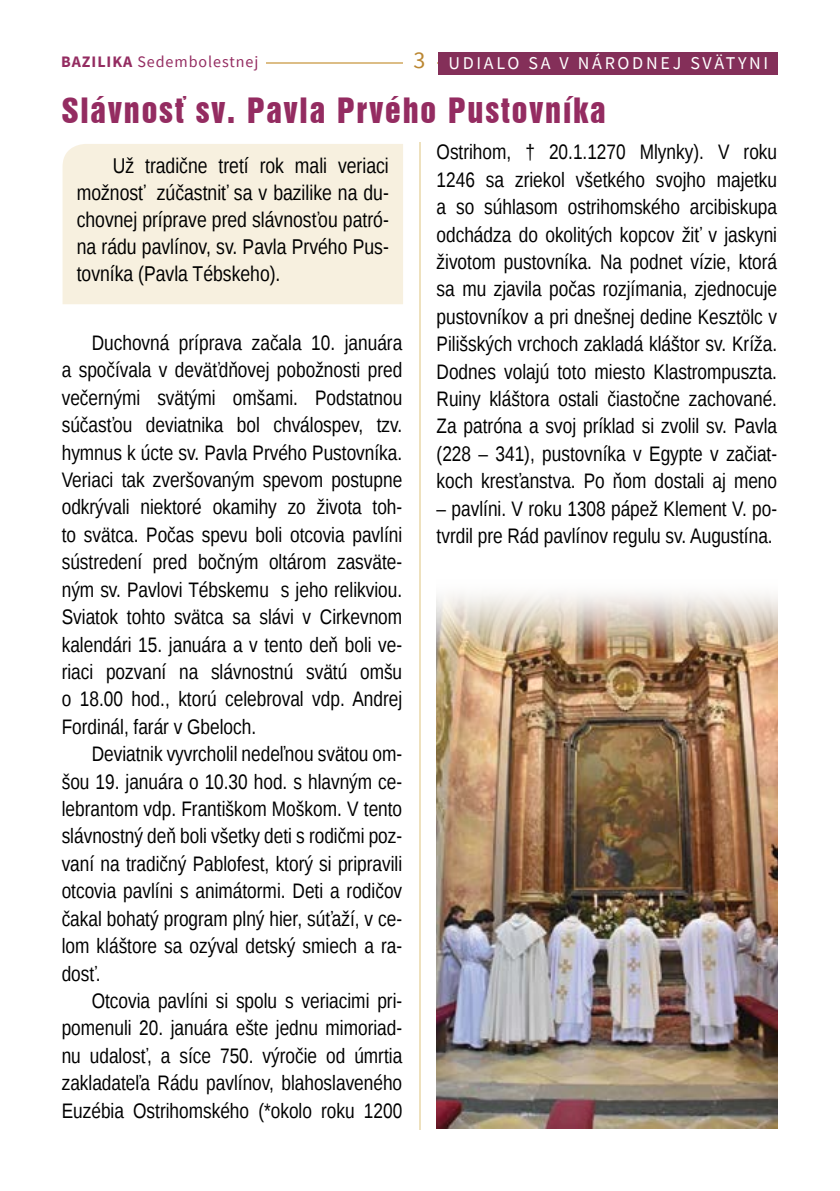
<style>
.page{position:relative;width:840px;height:1191px;background:#fff}
.page>*{position:absolute;margin:0;border:0;box-sizing:border-box;transform-origin:0 0}
.t1{font:32px "Swiss 921 AT";letter-spacing:.06em;color:#942c61}
.t2{font:24px "Source Sans Pro";color:#bb8732}
.t3{font:21.4px/27px "Liberation Sans Narrow";color:#000;text-align:justify}
.t4{font:21px/27.4px "Liberation Sans Narrow";color:#000;text-align:justify}
.t5{font:18px "Source Sans Pro";letter-spacing:.15em;color:#fff}
.t6{font:16px "Source Sans Pro";letter-spacing:.06em;color:#942c61}
.s1{font-weight:700}
</style>
<div class="page">
<hr style="left:419px;top:97px;width:1px;height:1032px;background:#eee1be">
<hr style="left:266px;top:62px;width:137px;height:2px;background:#d4ad68">
<div style="left:404px;top:82px;width:33px;height:60px;background:#fff"></div>
<div style="left:437px;top:52px;width:340px;height:23px;background:#842f59"></div>
<div style="left:62px;top:144px;width:341px;height:160px;background:#f7f0df"></div>
<img style="left:436px;top:650px;width:341px;height:479px">
<img style="left:436px;top:593px;width:342px;height:57px">
<p class="t6" style="left:61px;top:51px;width:199px"><span class="s1">BAZILIKA</span> Sedembolestnej</p>
<p class="t2" style="left:413px;top:45px;width:13px">3</p>
<h1 class="t1" style="left:62px;top:91px;width:545px">Slávnosť sv. Pavla Prvého Pustovníka</h1>
<p class="t5" style="left:448px;top:52px;width:321px">UDIALO SA V NÁRODNEJ SVÄTYNI</p>
<p class="t3" style="left:77px;top:152px;width:313px;text-indent:36px">Už tradične tretí rok mali veriaci možnosť zúčastniť sa v bazilike na du&shy;chovnej príprave pred slávnosťou patró&shy;na rádu pavlínov, sv. Pavla Prvého Pus&shy;tovníka (Pavla Tébskeho).</p>
<p class="t4" style="left:62px;top:330px;width:342px;text-indent:30px">Duchovná príprava začala 10. januára a spočívala v deväťdňovej pobožnosti pred večernými svätými omšami. Podstatnou súčasťou deviatnika bol chválospev, tzv. hymnus k úcte sv. Pavla Prvého Pustovníka.<br>Veriaci tak zveršovaným spevom postupne odkrývali niektoré okamihy zo života toh&shy;to svätca. Počas spevu boli otcovia pavlíni sústredení pred bočným oltárom zasväte&shy;ným sv. Pavlovi Tébskemu s jeho relikviou.<br>Sviatok tohto svätca sa slávi v Cirkevnom kalendári 15. januára a v tento deň boli ve&shy;riaci pozvaní na slávnostnú svätú omšu o 18.00 hod., ktorú celebroval vdp. Andrej Fordinál, farár v Gbeloch.</p>
<p class="t4" style="left:62px;top:741px;width:342px;text-indent:30px">Deviatnik vyvrcholil nedeľnou svätou om&shy;šou 19. januára o 10.30 hod. s hlavným ce&shy;lebrantom vdp. Františkom Moškom. V tento slávnostný deň boli všetky deti s rodičmi poz&shy;vaní na tradičný Pablofest, ktorý si pripravili otcovia pavlíni s animátormi. Deti a rodičov čakal bohatý program plný hier, súťaží, v ce&shy;lom kláštore sa ozýval detský smiech a ra&shy;dosť.</p>
<p class="t4" style="left:62px;top:987px;width:342px;text-indent:30px">Otcovia pavlíni si spolu s veriacimi pri&shy;pomenuli 20. januára ešte jednu mimoriad&shy;nu udalosť, a síce 750. výročie od úmrtia zakladateľa Rádu pavlínov, blahoslaveného Euzébia Ostrihomského (*okolo roku 1200</p>
<p class="t4" style="left:436px;top:139px;width:342px">Ostrihom, † 20.1.1270 Mlynky). V roku 1246 sa zriekol všetkého svojho majetku a so súhlasom ostrihomského arcibiskupa odchádza do okolitých kopcov žiť v jaskyni životom pustovníka. Na podnet vízie, ktorá sa mu zjavila počas rozjímania, zjednocuje pustovníkov a pri dnešnej dedine Kesztölc v Pilišských vrchoch zakladá kláštor sv. Kríža.<br>Dodnes volajú toto miesto Klastrompuszta.<br>Ruiny kláštora ostali čiastočne zachované.<br>Za patróna a svoj príklad si zvolil sv. Pavla (228 – 341), pustovníka v Egypte v začiat&shy;koch kresťanstva. Po ňom dostali aj meno</p>
<p class="t4" style="left:436px;top:495px;width:342px">– pavlíni. V roku 1308 pápež Klement V. po&shy;tvrdil pre Rád pavlínov regulu sv. Augustína.</p>
</div>
